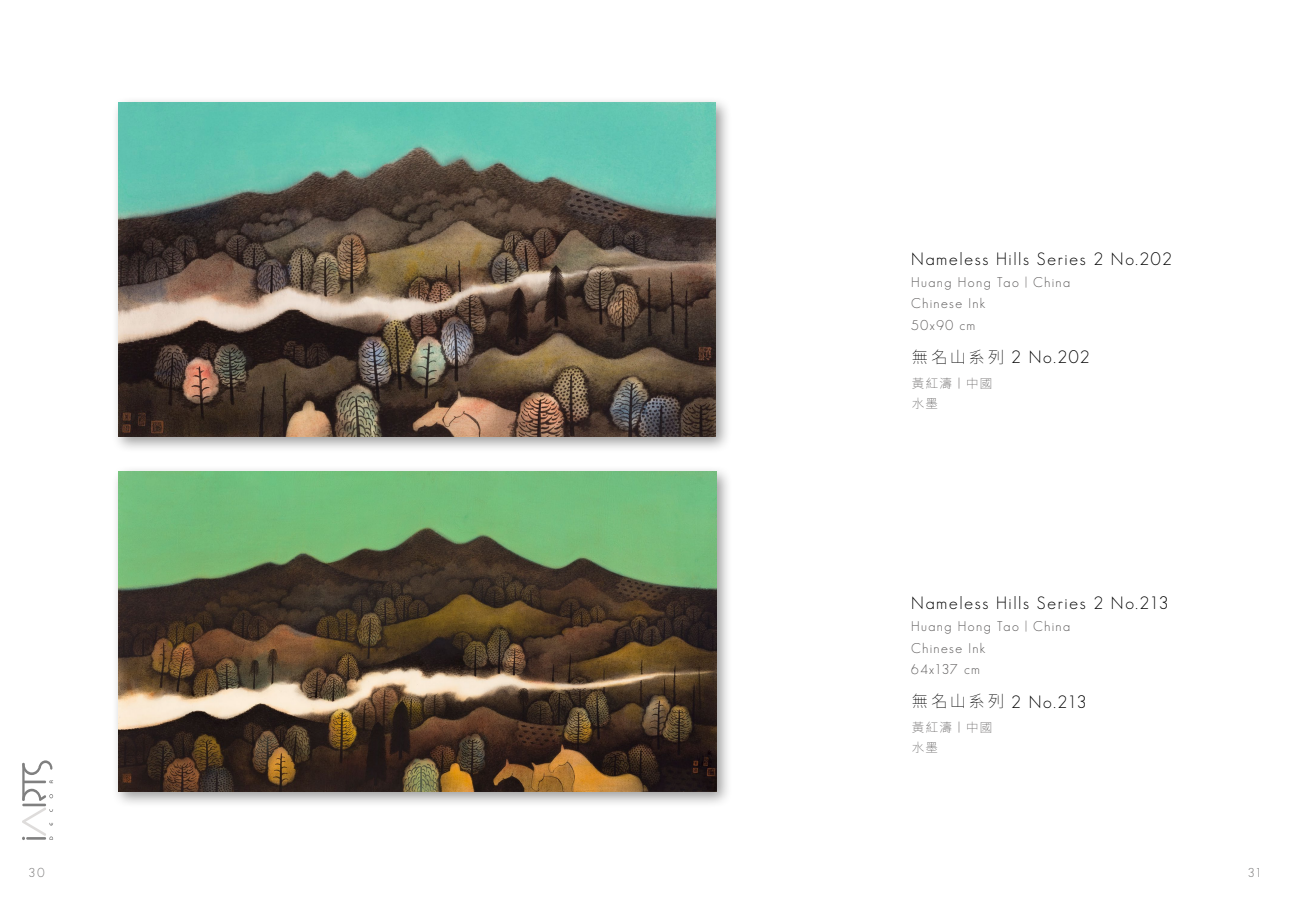
<style>
.page{position:relative;width:1290px;height:911px;background:#fff}
.page>*{position:absolute;margin:0;border:0;box-sizing:border-box;transform-origin:0 0}
.t1{font:300 17.5px "Geosans";letter-spacing:.095em;color:#000}
.t2{font:300 13.75px/21.2px "Geosans";letter-spacing:.1em;color:#595757}
.t3{font:100 12.5px/20.6px "Noto Sans TC";letter-spacing:.1em;color:#595757}
.t4{font:300 12.5px "Geosans";color:#727171}
.s1{font-family:"Noto Sans TC";font-weight:100;font-size:16.25px}
.s2{font-family:"Geosans";font-weight:300;font-size:13.75px}
</style>
<div class="page">
<hr style="left:22px;top:803px;width:24px;height:3px;background:#000">
<svg style="left:22px;top:760px;width:31px;height:41px"></svg>
<svg style="left:22px;top:807px;width:31px;height:33px"></svg>
<div style="left:112px;top:96px;width:620px;height:357px;background:#000;opacity:.4"></div>
<img style="left:118px;top:102px;width:597px;height:334px">
<div style="left:112px;top:465px;width:621px;height:343px;background:#000;opacity:.4"></div>
<img style="left:118px;top:472px;width:598px;height:319px">
<p class="t1" style="left:911px;top:249px;width:262px">Nameless Hills Series 2 No.202</p>
<p class="t2" style="left:911px;top:272px;width:160px">Huang Hong Tao | China<br>Chinese Ink<br>50x90 cm</p>
<p class="t1" style="left:912px;top:347px;width:179px"><span class="s1">無名山系列</span> 2 No.202</p>
<p class="t3" style="left:912px;top:373px;width:82px">黃紅濤 <span class="s2">|</span> 中國水墨</p>
<p class="t1" style="left:911px;top:593px;width:259px">Nameless Hills Series 2 No.213</p>
<p class="t2" style="left:911px;top:616px;width:160px">Huang Hong Tao | China<br>Chinese Ink<br>64x137 cm</p>
<p class="t1" style="left:912px;top:691px;width:176px"><span class="s1">無名山系列</span> 2 No.213</p>
<p class="t3" style="left:912px;top:717px;width:82px">黃紅濤 <span class="s2">|</span> 中國水墨</p>
<p class="t4" style="left:28px;top:865px;width:18px">30</p>
<p class="t4" style="left:1248px;top:865px;width:15px">31</p>
</div>
